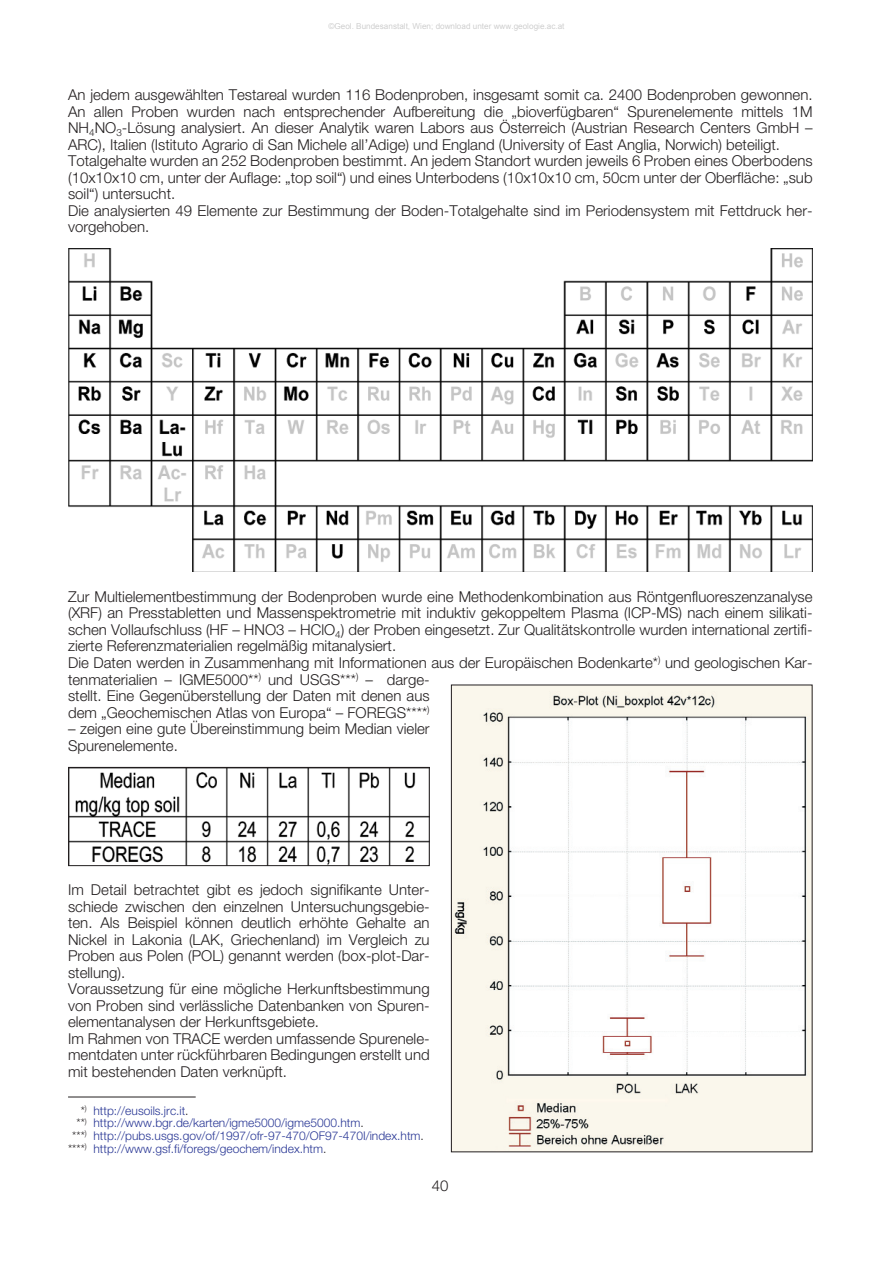
<style>
.page{position:relative;width:893px;height:1263px;background:#fff}
.page>*{position:absolute;margin:0;border:0;box-sizing:border-box;transform-origin:0 0}
.t1{font:300 15px/16.5px "Helvetica Neue";color:#231f20}
.t2{font:300 12px/12.8px "Helvetica Neue";color:#293795}
.t3{font:8.1px "Arial";color:rgb(0 0 0/.2)}
.s1{color:#fff}
.s2{color:#231f20}
</style>
<div class="page">
<img style="left:68px;top:249px;width:744px;height:323px">
<img style="left:70px;top:769px;width:357px;height:95px">
<div style="left:68px;top:767px;width:361px;height:99px;border:1px solid #231f20"></div>
<img style="left:453px;top:687px;width:357px;height:463px">
<hr style="left:68px;top:1097px;width:128px;height:1px;background:#231f20">
<p class="t3" style="left:328px;top:21px;width:237px">©Geol. Bundesanstalt, Wien; download unter www.geologie.ac.at</p>
<p class="t1" style="left:68px;top:88px;width:746px">An jedem ausgewählten Testareal wurden 116 Bodenproben, insgesamt somit ca. 2400 Bodenproben gewonnen.<br>An allen Proben wurden nach entsprechender Aufbereitung die „bioverfügbaren“ Spurenelemente mittels 1M NH<sub>4</sub>NO<sub>3</sub>-Lösung analysiert. An dieser Analytik waren Labors aus Österreich (Austrian Research Centers GmbH – ARC), Italien (Istituto Agrario di San Michele all’Adige) und England (University of East Anglia, Norwich) beteiligt.<br>Totalgehalte wurden an 252 Bodenproben bestimmt. An jedem Standort wurden jeweils 6 Proben eines Oberbodens (10x10x10 cm, unter der Auflage: „top soil“) und eines Unterbodens (10x10x10 cm, 50cm unter der Oberfläche: „sub soil“) untersucht.<br>Die analysierten 49 Elemente zur Bestimmung der Boden-Totalgehalte sind im Periodensystem mit Fettdruck her&shy;vorgehoben.</p>
<p class="t1" style="left:68px;top:590px;width:746px">Zur Multielementbestimmung der Bodenproben wurde eine Methodenkombination aus Röntgenfluoreszenzanalyse (XRF) an Presstabletten und Massenspektrometrie mit induktiv gekoppeltem Plasma (ICP-MS) nach einem silikati&shy;schen Vollaufschluss (HF – HNO3 – HClO<sub>4</sub>) der Proben eingesetzt. Zur Qualitätskontrolle wurden international zertifi&shy;zierte Referenzmaterialien regelmäßig mitanalysiert.<br>Die Daten werden in Zusammenhang mit Informationen aus der Europäischen Bodenkarte*<sup>)</sup> und geologischen Kar-</p>
<p class="t1" style="left:68px;top:673px;width:363px;text-align:justify">tenmaterialien – IGME5000**<sup>)</sup> und USGS***<sup>)</sup> – darge&shy;stellt. Eine Gegenüberstellung der Daten mit denen aus dem „Geochemischen Atlas von Europa“ – FOREGS****<sup>)</sup></p>
<p class="t1" style="left:68px;top:722px;width:363px">– zeigen eine gute Übereinstimmung beim Median vieler<br>Spurenelemente.</p>
<p class="t1" style="left:68px;top:883px;width:363px">Im Detail betrachtet gibt es jedoch signifikante Unter&shy;schiede zwischen den einzelnen Untersuchungsgebie&shy;ten. Als Beispiel können deutlich erhöhte Gehalte an Nickel in Lakonia (LAK, Griechenland) im Vergleich zu Proben aus Polen (POL) genannt werden (box-plot-Dar&shy;stellung).<br>Voraussetzung für eine mögliche Herkunftsbestimmung von Proben sind verlässliche Datenbanken von Spuren&shy;elementanalysen der Herkunftsgebiete.<br>Im Rahmen von TRACE werden umfassende Spurenele&shy;mentdaten unter rückführbaren Bedingungen erstellt und mit bestehenden Daten verknüpft.</p>
<p class="t2" style="left:68px;top:1105px;width:357px"><span class="s1">***</span><span class="s2">*</span><sup>)</sup> http://eusoils.jrc.it<span class="s2">.<br></span><span class="s1">**</span><span class="s2">**</span><sup>)</sup> http://www.bgr.de/karten/igme5000/igme5000.htm<span class="s2">.<br></span><span class="s1">*</span><span class="s2">***</span><sup>)</sup> http://pubs.usgs.gov/of/1997/ofr-97-470/OF97-470I/index.htm<span class="s2">. ****</span><sup>)</sup> http://www.gsf.fi/foregs/geochem/index.htm<span class="s2">.</span></p>
<p class="t1" style="left:432px;top:1178px;width:18px">40</p>
</div>
